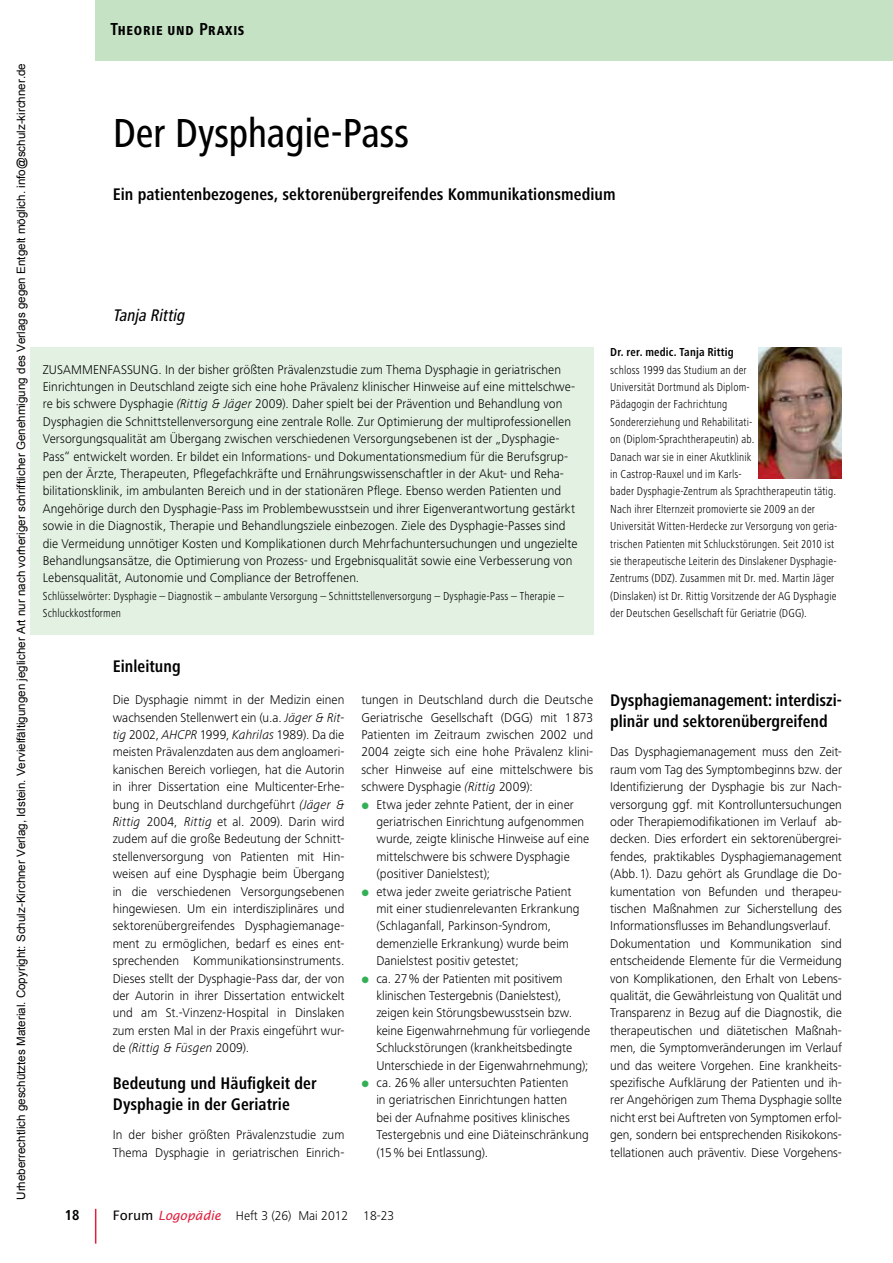
<style>
.page{position:relative;width:893px;height:1263px;background:#fff}
.page>*{position:absolute;margin:0;border:0;box-sizing:border-box;transform-origin:0 0}
.t1{font:500 condensed 42px "Frutiger Next LT";letter-spacing:-.01em;color:#000}
.t2{font:700 condensed 17.4px/20.2px "Frutiger Next LT";color:#000}
.t3{font:italic 500 condensed 17.4px "Frutiger Next LT";color:#000}
.t4{font:700 condensed 15px "Frutiger Next LT";color:#000}
.t5{font:800 condensed 13.5px "Frutiger Next LT";letter-spacing:.055em;color:#000}
.t6{font:300 13.2px/17.4px "Frutiger Next LT";color:#000}
.t7{font:300 condensed 12px/17.4px "Frutiger Next LT";letter-spacing:.01em;color:#000}
.t8{font:700 condensed 12px "Frutiger Next LT";letter-spacing:.015em;color:#000}
.t9{font:11.55px "Arial";color:#000}
.s1{font-weight:700;font-size:18px}
.s2{font-style:italic}
.s3{font-family:"Lucida Sans Unicode";font-weight:400}
.s4{font-family:"Lucida Sans";font-weight:400;font-style:italic;font-size:12.75px;color:#e11e3c}
</style>
<div class="page">
<hr style="left:95px;top:1209px;width:1px;height:34px;background:#e11e3c">
<div style="left:96px;top:0;width:797px;height:61px;background:#c5e2c5"></div>
<div style="left:30px;top:347px;width:563px;height:287px;background:#e3f1e3"></div>
<img style="left:759px;top:348px;width:82px;height:130px">
<p class="t9" style="left:14px;top:1200px;width:1138px;rotate:-90deg">Urheberrechtlich geschütztes Material. Copyright: Schulz-Kirchner Verlag, Idstein. Vervielfältigungen jeglicher Art nur nach vorheriger schriftlicher Genehmigung des Verlags gegen Entgelt möglich. info@schulz-kirchner.de</p>
<p class="t5" style="left:111px;top:23px;width:135px"><span class="s1">T</span>HEORIE UND <span class="s1">P</span>RAXIS</p>
<h1 class="t1" style="left:113px;top:110px;width:298px">Der Dysphagie-Pass</h1>
<h2 class="t2" style="left:113px;top:184px;width:504px">Ein patientenbezogenes, sektorenübergreifendes Kommunikationsmedium</h2>
<h2 class="t3" style="left:113px;top:306px;width:77px">Tanja Rittig</h2>
<p class="t6" style="left:43px;top:360px;width:536px">ZUSAMMENFASSUNG. In der bisher größten Prävalenzstudie zum Thema Dysphagie in geriatrischen Einrichtungen in Deutschland zeigte sich eine hohe Prävalenz klinischer Hinweise auf eine mittelschwe&shy;re bis schwere Dysphagie <span class="s2">(Rittig &amp; Jäger</span> 2009). Daher spielt bei der Prävention und Behandlung von Dysphagien die Schnittstellenversorgung eine zentrale Rolle. Zur Optimierung der multiprofessionellen Versorgungsqualität am Übergang zwischen verschiedenen Versorgungsebenen ist der „Dysphagie-Pass“ entwickelt worden. Er bildet ein Informations- und Dokumentationsmedium für die Berufsgrup&shy;pen der Ärzte, Therapeuten, Pflegefachkräfte und Ernährungswissenschaftler in der Akut- und Reha&shy;bilitationsklinik, im ambulanten Bereich und in der stationären Pflege. Ebenso werden Patienten und Angehörige durch den Dysphagie-Pass im Problembewusstsein und ihrer Eigenverantwortung gestärkt sowie in die Diagnostik, Therapie und Behandlungsziele einbezogen. Ziele des Dysphagie-Passes sind die Vermeidung unnötiger Kosten und Komplikationen durch Mehrfachuntersuchungen und ungezielte Behandlungsansätze, die Optimierung von Prozess- und Ergebnisqualität sowie eine Verbesserung von Lebensqualität, Autonomie und Compliance der Betroffenen.</p>
<p class="t7" style="left:43px;top:587px;width:523px">Schlüsselwörter: Dysphagie – Diagnostik – ambulante Versorgung – Schnittstellenversorgung – Dysphagie-Pass – Therapie –<br>Schluckkostformen</p>
<h2 class="t2" style="left:113px;top:656px;width:70px">Einleitung</h2>
<p class="t6" style="left:113px;top:691px;width:233px;text-align:justify">Die Dysphagie nimmt in der Medizin einen wachsenden Stellenwert ein (u.a. <span class="s2">Jäger &amp; Rit&shy;tig</span> 2002, <span class="s2">AHCPR</span> 1999, <span class="s2">Kahrilas</span> 1989). Da die meisten Prävalenzdaten aus dem angloameri&shy;kanischen Bereich vorliegen, hat die Autorin in ihrer Dissertation eine Multicenter-Erhe&shy;bung in Deutschland durchgeführt <span class="s2">(Jäger &amp; Rittig</span> 2004, <span class="s2">Rittig</span> et al. 2009). Darin wird zudem auf die große Bedeutung der Schnitt&shy;stellenversorgung von Patienten mit Hin&shy;weisen auf eine Dysphagie beim Übergang in die verschiedenen Versorgungsebenen hingewiesen. Um ein interdisziplinäres und sektorenübergreifendes Dysphagiemanage&shy;ment zu ermöglichen, bedarf es eines ent&shy;sprechenden Kommunikationsinstruments.<br>Dieses stellt der Dysphagie-Pass dar, der von der Autorin in ihrer Dissertation entwickelt und am St.-Vinzenz-Hospital in Dinslaken zum ersten Mal in der Praxis eingeführt wur&shy;de <span class="s2">(Rittig &amp; Füsgen</span> 2009).</p>
<h2 class="t2" style="left:113px;top:1073px;width:205px">Bedeutung und Häufigkeit der<br>Dysphagie in der Geriatrie</h2>
<p class="t6" style="left:113px;top:1126px;width:233px">In der bisher größten Prävalenzstudie zum<br>Thema Dysphagie in geriatrischen Einrich-</p>
<p class="t6" style="left:361px;top:691px;width:233px;text-align:justify">tungen in Deutschland durch die Deutsche Geriatrische Gesellschaft (DGG) mit 1873<br>Patienten im Zeitraum zwischen 2002 und 2004 zeigte sich eine hohe Prävalenz klini&shy;scher Hinweise auf eine mittelschwere bis schwere Dysphagie <span class="s2">(Rittig</span> 2009):</p>
<p class="t6" style="left:376px;top:795px;width:215px">Etwa jeder zehnte Patient, der in einer geriatrischen Einrichtung aufgenommen wurde, zeigte klinische Hinweise auf eine mittelschwere bis schwere Dysphagie (positiver Danielstest);<br>etwa jeder zweite geriatrische Patient mit einer studienrelevanten Erkrankung (Schlaganfall, Parkinson-Syndrom, demenzielle Erkrankung) wurde beim Danielstest positiv getestet;<br>ca. 27% der Patienten mit positivem klinischen Testergebnis (Danielstest), zeigen kein Störungsbewusstsein bzw. keine Eigenwahrnehmung für vorliegende Schluckstörungen (krankheitsbedingte Unterschiede in der Eigenwahrnehmung); ca. 26% aller untersuchten Patienten<br>in geriatrischen Einrichtungen hatten<br>bei der Aufnahme positives klinisches Testergebnis und eine Diäteinschränkung (15% bei Entlassung).</p>
<p class="t8" style="left:610px;top:345px;width:125px">Dr. rer. medic. Tanja Rittig</p>
<p class="t7" style="left:610px;top:361px;width:229px">schloss 1999 das Studium an der<br>Universität Dortmund als Diplom-<br>Pädagogin der Fachrichtung<br>Sondererziehung und Rehabilitati-<br>on (Diplom-Sprachtherapeutin) ab.<br>Danach war sie in einer Akutklinik<br>in Castrop-Rauxel und im Karls-<br>bader Dysphagie-Zentrum als Sprachtherapeutin tätig.<br>Nach ihrer Elternzeit promovierte sie 2009 an der Universität Witten-Herdecke zur Versorgung von geria&shy;trischen Patienten mit Schluckstörungen. Seit 2010 ist sie therapeutische Leiterin des Dinslakener Dysphagie-Zentrums (DDZ). Zusammen mit Dr. med. Martin Jäger (Dinslaken) ist Dr. Rittig Vorsitzende der AG Dysphagie der Deutschen Gesellschaft für Geriatrie (DGG).</p>
<h2 class="t2" style="left:610px;top:690px;width:233px">Dysphagiemanagement: interdiszi&shy;plinär und sektorenübergreifend</h2>
<p class="t6" style="left:610px;top:743px;width:233px">Das Dysphagiemanagement muss den Zeit&shy;raum vom Tag des Symptombeginns bzw. der Identifizierung der Dysphagie bis zur Nach&shy;versorgung ggf. mit Kontrolluntersuchungen oder Therapiemodifikationen im Verlauf ab&shy;decken. Dies erfordert ein sektorenübergrei&shy;fendes, praktikables Dysphagiemanagement (Abb.1). Dazu gehört als Grundlage die Do&shy;kumentation von Befunden und therapeu&shy;tischen Maßnahmen zur Sicherstellung des Informationsflusses im Behandlungsverlauf.<br>Dokumentation und Kommunikation sind entscheidende Elemente für die Vermeidung von Komplikationen, den Erhalt von Lebens&shy;qualität, die Gewährleistung von Qualität und Transparenz in Bezug auf die Diagnostik, die therapeutischen und diätetischen Maßnah&shy;men, die Symptomveränderungen im Verlauf und das weitere Vorgehen. Eine krankheits&shy;spezifische Aufklärung der Patienten und ih&shy;rer Angehörigen zum Thema Dysphagie sollte nicht erst bei Auftreten von Symptomen erfol&shy;gen, sondern bei entsprechenden Risikokons&shy;tellationen auch präventiv. Diese Vorgehens-</p>
<p class="t4" style="left:65px;top:1206px;width:16px">18</p>
<p class="t6" style="left:113px;top:1207px;width:283px"><span class="s3">Forum</span> <span class="s4">Logopädie</span> Heft 3 (26) Mai 2012 18-23</p>
</div>
